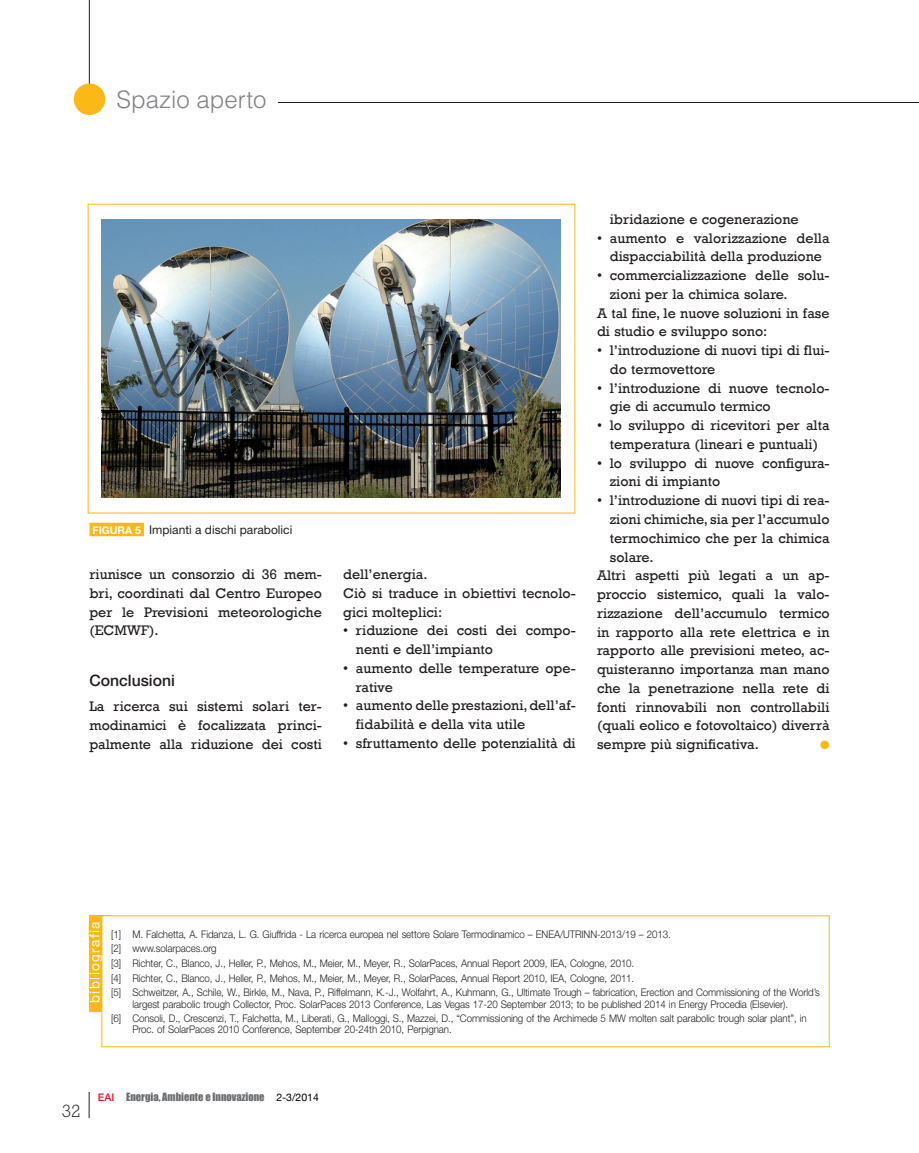
<style>
.page{position:relative;width:919px;height:1153px;background:#fff}
.page>*{position:absolute;margin:0;border:0;box-sizing:border-box;transform-origin:0 0}
.t1{font:300 24px "Helvetica";color:#808285}
.t2{font:300 18px "Rockwell";color:#231f20}
.t3{font:500 15.75px "Helvetica Neue";color:#231f20}
.t4{font:14.25px/18.8px "Rockwell";color:#231f20}
.t5{font:13.5px "Helvetica Neue";letter-spacing:.1em;color:#fff}
.t6{font:12px "Helvetica Neue";color:#231f20}
.t7{font:12px "Zapf Dingbats";color:#fcb814}
.t8{font:300 10.5px/14.7px "Helvetica Neue";letter-spacing:-.01em;color:#231f20;scale:.93 1}
.t9{font:10.5px "Impact";color:#6c6d70}
.s1{font-weight:700;font-size:10.5px;color:#fff}
.s2{font-family:"Helvetica Neue";font-weight:500;color:#d7162e}
.s3{font-family:"Helvetica Neue";color:#000}
</style>
<div class="page">
<hr style="left:89px;top:0;width:1px;height:101px;background:#231f20">
<div style="left:74px;top:83px;width:31px;height:32px;background:#fcb814;border-radius:50%"></div>
<svg style="left:89px;top:1092px;width:1px;height:25px"></svg>
<img style="left:101px;top:220px;width:460px;height:277px">
<div style="left:89px;top:915px;width:21px;height:96px;background:#fcb814"></div>
<div style="left:102px;top:915px;width:727px;height:131px;background:#fff"></div>
<div style="left:89px;top:522px;width:55px;height:14px;background:#fcb814"></div>
<hr style="left:278px;top:102px;width:640px;height:1px;background:#231f20">
<h1 class="t1" style="left:116px;top:90px;width:151px">Spazio aperto</h1>
<p class="t6" style="left:92px;top:525px;width:201px"><span class="s1">FIGURA 5</span> Impianti a dischi parabolici</p>
<p class="t4" style="left:89px;top:564px;width:234px;text-align:justify">riunisce un consorzio di 36 mem&shy;bri, coordinati dal Centro Europeo per le Previsioni meteorologiche (ECMWF).</p>
<p class="t3" style="left:89px;top:674px;width:87px">Conclusioni</p>
<p class="t4" style="left:89px;top:696px;width:234px;text-align:justify">La ricerca sui sistemi solari ter&shy;modinamici è focalizzata princi&shy;palmente alla riduzione dei costi</p>
<p class="t4" style="left:343px;top:564px;width:234px">dell’energia.<br>Ciò si traduce in obiettivi tecnolo&shy;gici molteplici:</p>
<p class="t4" style="left:356px;top:620px;width:221px;text-indent:-13px">• riduzione dei costi dei compo&shy;nenti e dell’impianto</p>
<p class="t4" style="left:356px;top:658px;width:221px;text-indent:-13px">• aumento delle temperature ope&shy;rative</p>
<p class="t4" style="left:356px;top:695px;width:221px;text-indent:-13px">• aumento delle prestazioni, dell’af&shy;fidabilità e della vita utile</p>
<p class="t4" style="left:343px;top:733px;width:234px">• sfruttamento delle potenzialità di</p>
<p class="t4" style="left:609px;top:209px;width:190px">ibridazione e cogenerazione</p>
<p class="t4" style="left:597px;top:228px;width:234px;text-align:center">• aumento e valorizzazione della dispacciabilità della produzione</p>
<p class="t4" style="left:597px;top:265px;width:234px">• commercializzazione delle solu-</p>
<p class="t4" style="left:609px;top:284px;width:179px">zioni per la chimica solare.</p>
<p class="t4" style="left:597px;top:303px;width:234px">A tal fine, le nuove soluzioni in fase</p>
<p class="t4" style="left:597px;top:322px;width:172px">di studio e sviluppo sono:</p>
<p class="t4" style="left:609px;top:340px;width:221px;text-indent:-13px">• l’introduzione di nuovi tipi di flui&shy;do termovettore</p>
<p class="t4" style="left:609px;top:378px;width:221px;text-indent:-13px">• l’introduzione di nuove tecnolo&shy;gie di accumulo termico</p>
<p class="t4" style="left:597px;top:415px;width:234px;text-align:center">• lo sviluppo di ricevitori per alta temperatura (lineari e puntuali)</p>
<p class="t4" style="left:609px;top:453px;width:221px;text-indent:-13px">• lo sviluppo di nuove configura&shy;zioni di impianto</p>
<p class="t4" style="left:597px;top:490px;width:234px">• l’introduzione di nuovi tipi di rea-</p>
<p class="t4" style="left:609px;top:509px;width:221px">zioni chimiche, sia per l’accumulo</p>
<p class="t4" style="left:609px;top:528px;width:221px">termochimico che per la chimica</p>
<p class="t4" style="left:609px;top:547px;width:45px">solare.</p>
<p class="t4" style="left:597px;top:565px;width:234px">Altri aspetti più legati a un ap-</p>
<p class="t4" style="left:597px;top:584px;width:234px">proccio sistemico, quali la valo-</p>
<p class="t4" style="left:597px;top:603px;width:234px">rizzazione dell’accumulo termico</p>
<p class="t4" style="left:597px;top:622px;width:234px">in rapporto alla rete elettrica e in</p>
<p class="t4" style="left:597px;top:640px;width:234px">rapporto alle previsioni meteo, ac-</p>
<p class="t4" style="left:597px;top:659px;width:234px">quisteranno importanza man mano</p>
<p class="t4" style="left:597px;top:678px;width:234px">che la penetrazione nella rete di</p>
<p class="t4" style="left:597px;top:697px;width:234px">fonti rinnovabili non controllabili</p>
<p class="t4" style="left:597px;top:715px;width:234px">(quali eolico e fotovoltaico) diverrà</p>
<p class="t4" style="left:597px;top:734px;width:163px">sempre più significativa.</p>
<p class="t7" style="left:820px;top:738px;width:11px">●</p>
<p class="t5" style="left:90px;top:1002px;width:83px;rotate:-90deg">bibliografia</p>
<p class="t6" style="left:92px;top:925px;width:209px"><span class="s1">FIGURA 4</span> IImpianto a dischi parabolici</p>
<p class="t8" style="left:111px;top:927px;width:763px">[1] M. Falchetta, A. Fidanza, L. G. Giuffrida - La ricerca europea nel settore Solare Termodinamico – ENEA/UTRINN-2013/19 – 2013.<br>[2] www.solarpaces.org<br>[3] Richter, C., Blanco, J., Heller, P., Mehos, M., Meier, M., Meyer, R., SolarPaces, Annual Report 2009, IEA, Cologne, 2010.<br>[4] Richter, C., Blanco, J., Heller, P., Mehos, M., Meier, M., Meyer, R., SolarPaces, Annual Report 2010, IEA, Cologne, 2011.<br>[5] Schweitzer, A., Schile, W., Birkle, M., Nava, P., Riffelmann, K.-J., Wolfahrt, A., Kuhmann, G., Ultimate Trough – fabrication, Erection and Commissioning of the World’s</p>
<p class="t8" style="left:111px;top:997px;width:749px;text-align:center">largest parabolic trough Collector, Proc. SolarPaces 2013 Conference, Las Vegas 17-20 September 2013; to be published 2014 in Energy Procedia (Elsevier).<br>[6] Consoli, D., Crescenzi, T., Falchetta, M., Liberati, G., Malloggi, S., Mazzei, D., “Commissioning of the Archimede 5 MW molten salt parabolic trough solar plant”, in</p>
<p class="t8" style="left:132px;top:1023px;width:345px">Proc. of SolarPaces 2010 Conference, September 20-24th 2010, Perpignan.</p>
<p class="t2" style="left:62px;top:1104px;width:21px">32</p>
<p class="t9" style="left:98px;top:1090px;width:223px"><span class="s2">EAI</span> Energia, Ambiente e Innovazione <span class="s3">2-3/2014</span></p>
</div>
